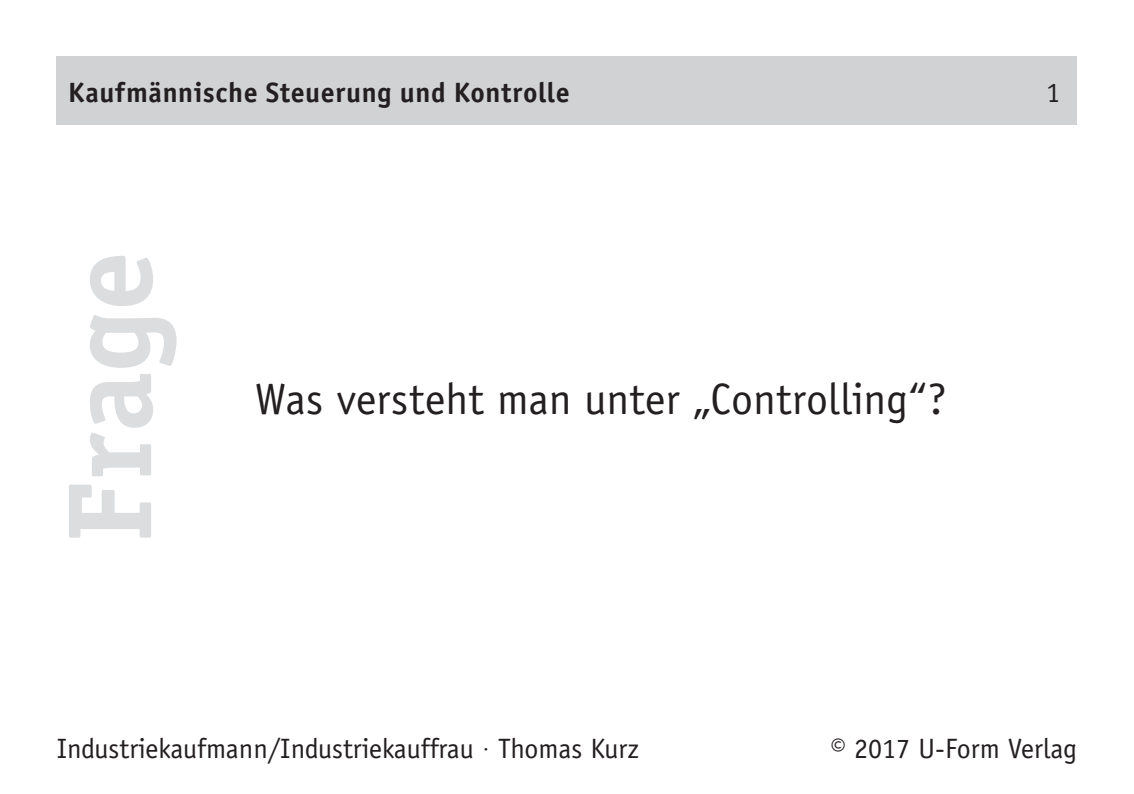
<style>
.page{position:relative;width:1134px;height:794px;background:#fff}
.page>*{position:absolute;margin:0;border:0;box-sizing:border-box;transform-origin:0 0}
.t1{font:700 120px "Officina Serif";color:#dcdddf}
.t2{font:44px "Officina Sans";letter-spacing:.005em;color:#231f20}
.t3{font:28px "Officina Sans";color:#231f20}
.t4{font:700 28px "Officina Sans";letter-spacing:.02em;color:#231f20}
.s1{font-family:"Frutiger";font-weight:300}
</style>
<div class="page">
<div style="left:57px;top:57px;width:1020px;height:68px;background:#d1d2d4"></div>
<p class="t4" style="left:68px;top:75px;width:503px">Kaufmännische Steuerung und Kontrolle</p>
<h1 class="t1" style="left:35px;top:542px;width:292px;rotate:-90deg">Frage</h1>
<h2 class="t2" style="left:255px;top:373px;width:693px">Was versteht man unter „Controlling“?</h2>
<p class="t3" style="left:1046px;top:76px;width:15px">1</p>
<p class="t3" style="left:57px;top:732px;width:584px">Industriekaufmann/Industriekauffrau <span class="s1">·</span> Thomas Kurz</p>
<p class="t3" style="left:830px;top:732px;width:248px">© 2017 U-Form Verlag</p>
</div>
